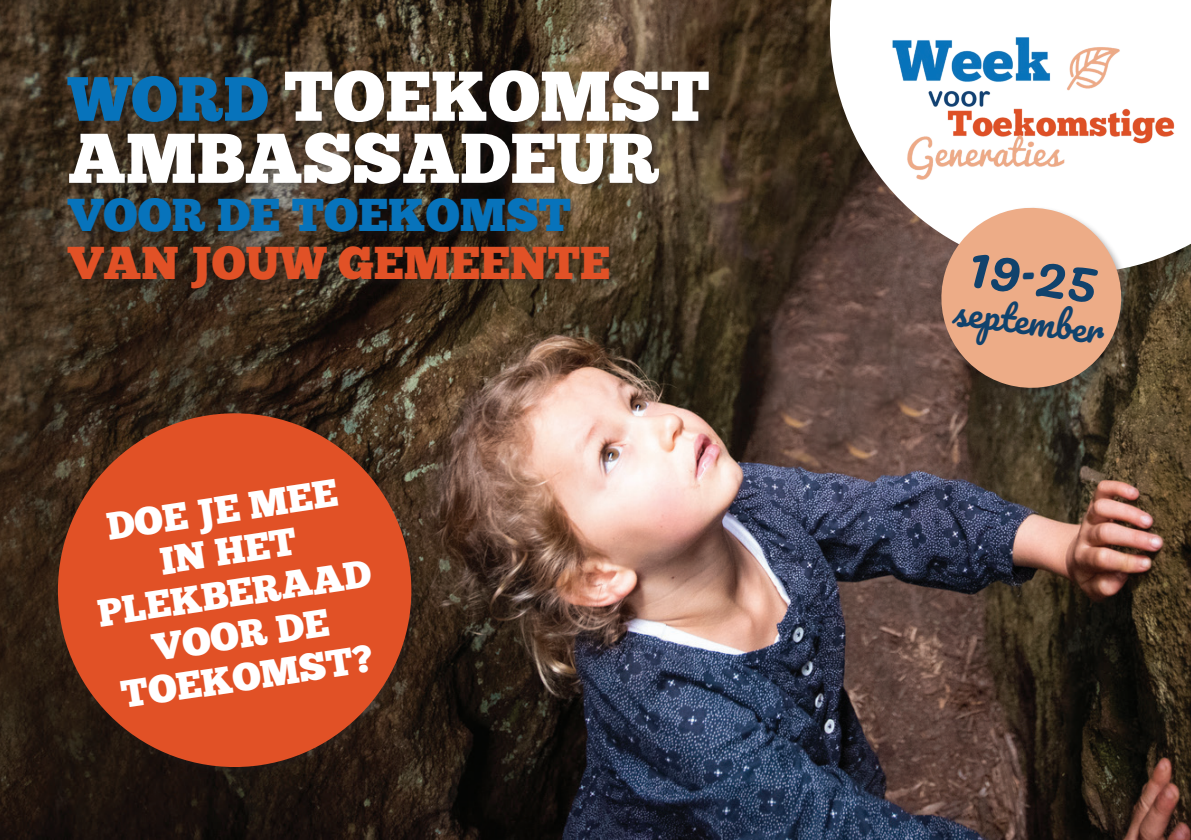
<style>
.page{position:relative;width:1191px;height:840px;background:#fff}
.page>*{position:absolute;margin:0;border:0;box-sizing:border-box;transform-origin:0 0}
.t1{font:70.2px/62px "Chunk Five";color:#fff}
.t2{font:58px "Pacifico";color:#11426c}
.t3{font:46px "Chunk Five";color:#e15126}
.t4{font:46px "Chunk Five";color:#0773bb}
.t5{font:38.4px/42.2px "Chunk Five";color:#fff;text-align:center}
.t6{font:36px "Pacifico";color:#11426c}
.s1{font-size:62.4px;color:#0773bb}
</style>
<div class="page">
<img style="left:0;top:0;width:1191px;height:839px">
<svg style="left:830px;top:0;width:361px;height:273px"></svg>
<img style="left:886px;top:36px;width:291px;height:151px">
<div style="left:65px;top:68px;width:653px;height:229px;background:#231f20;opacity:.35"></div>
<div style="left:57px;top:412px;width:363px;height:363px;background:#231f20;opacity:.35"></div>
<div style="left:58px;top:413px;width:353px;height:353px;background:#e15126;border-radius:50%"></div>
<svg style="left:931px;top:197px;width:200px;height:201px;fill:#edac87"></svg>
<h1 class="t1" style="left:68px;top:68px;width:643px"><span class="s1">WORD</span> TOEKOMST<br>AMBASSADEUR</h1>
<p class="t4" style="left:68px;top:186px;width:504px">VOOR DE TOEKOMST</p>
<p class="t3" style="left:68px;top:234px;width:543px">VAN JOUW GEMEENTE</p>
<p class="t5" style="left:84px;top:509px;width:277px;rotate:-8deg">DOE JE MEE<br>IN HET<br>PLEKBERAAD<br>VOOR DE<br>TOEKOMST?</p>
<h2 class="t2" style="left:973px;top:232px;width:131px;rotate:8deg">19-25</h2>
<p class="t6" style="left:956px;top:291px;width:153px;rotate:8deg">september</p>
</div>
